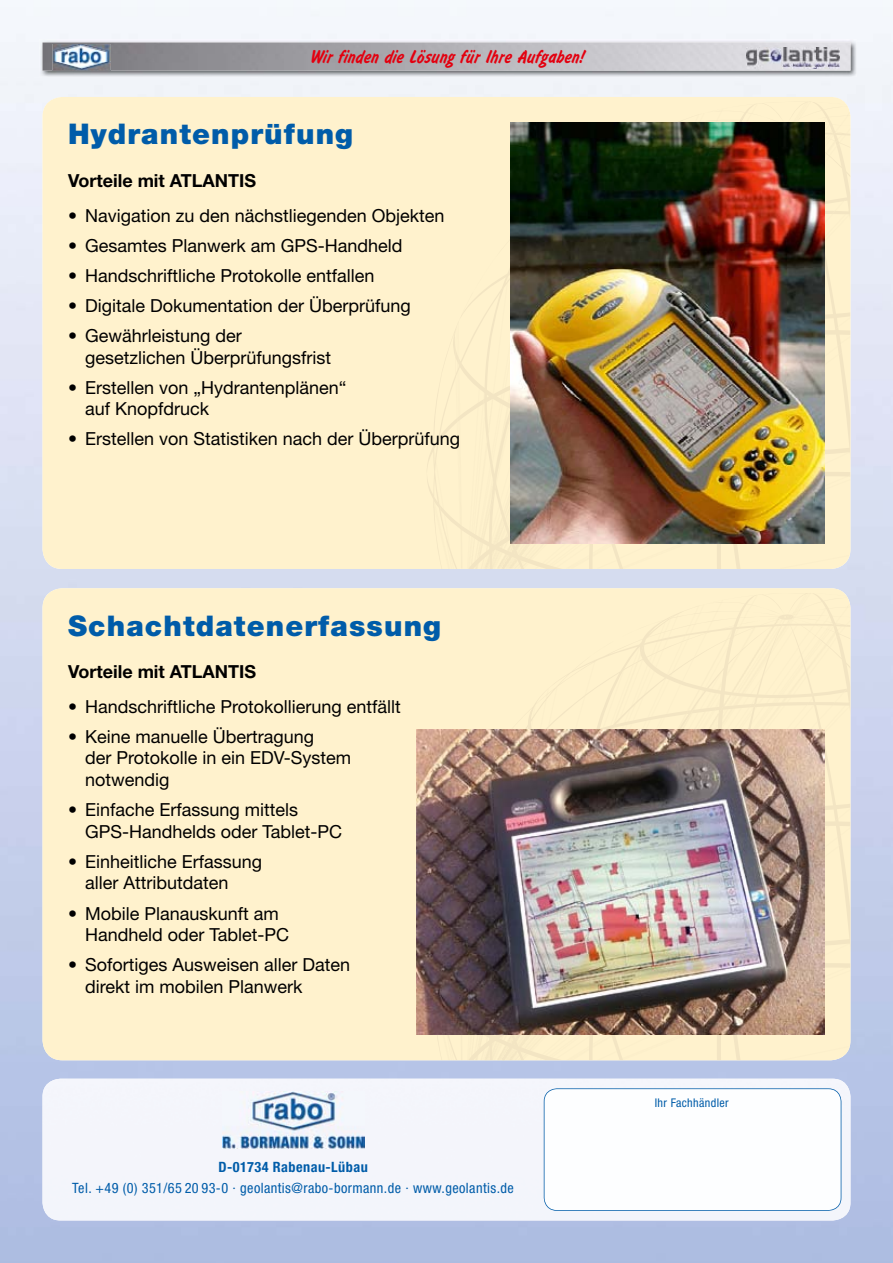
<style>
.page{position:relative;width:893px;height:1263px;background:#fff}
.page>*{position:absolute;margin:0;border:0;box-sizing:border-box;transform-origin:0 0}
.t1{font:900 28.5px "Helvetica Neue";letter-spacing:.04em;color:#005ca9}
.t2{font:18px/21.6px "Helvetica Neue";color:#000}
.t3{font:700 18px "Helvetica Neue";color:#000}
.t4{font:18px "Slager";letter-spacing:.02em;color:#e3000f}
.t5{font:condensed 14.25px "Helvetica Neue";letter-spacing:.03em;color:#005ca9}
.t6{font:700 condensed 14.25px "Helvetica Neue";letter-spacing:.03em;color:#005ca9}
.t7{font:condensed 12px "Helvetica Neue";letter-spacing:.03em;color:#005ca9}
</style>
<div class="page">
<img style="left:0;top:7px;width:893px;height:1256px">
<img style="left:39px;top:39px;width:818px;height:38px">
<img style="left:43px;top:43px;width:807px;height:28px">
<img style="left:53px;top:44px;width:58px;height:28px">
<img style="left:54px;top:45px;width:54px;height:23px">
<div style="left:43px;top:1079px;width:807px;height:141px;background:#f4f5fb"></div>
<img style="left:223px;top:1092px;width:141px;height:56px">
<svg style="left:544px;top:1088px;width:297px;height:123px"></svg>
<img style="left:746px;top:47px;width:93px;height:22px">
<div style="left:43px;top:97px;width:807px;height:472px;background:#fff2cd;border-radius:20px"></div>
<svg style="left:740px;top:102px;width:110px;height:112px"></svg>
<svg style="left:434px;top:327px;width:416px;height:242px"></svg>
<div style="left:43px;top:588px;width:807px;height:472px;background:#fff2cd;border-radius:20px"></div>
<svg style="left:527px;top:593px;width:323px;height:137px"></svg>
<svg style="left:448px;top:818px;width:402px;height:242px"></svg>
<hr style="left:892px;top:98px;width:1px;height:128px;background:#005ca9">
<img style="left:417px;top:730px;width:408px;height:305px">
<img style="left:510px;top:122px;width:315px;height:421px">
<p class="t4" style="left:309px;top:46px;width:276px">Wir finden die Lösung für Ihre Aufgaben!</p>
<h1 class="t1" style="left:68px;top:117px;width:287px">Hydrantenprüfung</h1>
<p class="t3" style="left:68px;top:170px;width:190px">Vorteile mit ATLANTIS</p>
<p class="t2" style="left:68px;top:204px;width:378px">• Navigation zu den nächstliegenden Objekten</p>
<p class="t2" style="left:68px;top:234px;width:336px">• Gesamtes Planwerk am GPS-Handheld</p>
<p class="t2" style="left:68px;top:264px;width:308px">• Handschriftliche Protokolle entfallen</p>
<p class="t2" style="left:68px;top:294px;width:344px">• Digitale Dokumentation der Überprüfung</p>
<p class="t2" style="left:85px;top:324px;width:247px;text-indent:-17px">• Gewährleistung der gesetzlichen Überprüfungsfrist</p>
<p class="t2" style="left:85px;top:376px;width:263px;text-indent:-17px">• Erstellen von „Hydrantenplänen“ auf Knopfdruck</p>
<p class="t2" style="left:68px;top:428px;width:394px">• Erstellen von Statistiken nach der Überprüfung</p>
<h1 class="t1" style="left:68px;top:608px;width:375px">Schachtdatenerfassung</h1>
<p class="t3" style="left:68px;top:661px;width:190px">Vorteile mit ATLANTIS</p>
<p class="t2" style="left:68px;top:695px;width:334px">• Handschriftliche Protokollierung entfällt</p>
<p class="t2" style="left:85px;top:725px;width:268px;text-indent:-17px">• Keine manuelle Übertragung<br>der Protokolle in ein EDV-System notwendig</p>
<p class="t2" style="left:85px;top:799px;width:259px;text-indent:-17px">• Einfache Erfassung mittels<br>GPS-Handhelds oder Tablet-PC</p>
<p class="t2" style="left:85px;top:850px;width:179px;text-indent:-17px">• Einheitliche Erfassung aller Attributdaten</p>
<p class="t2" style="left:85px;top:902px;width:206px;text-indent:-17px">• Mobile Planauskunft am<br>Handheld oder Tablet-PC</p>
<p class="t2" style="left:85px;top:954px;width:266px;text-indent:-17px">• Sofortiges Ausweisen aller Daten direkt im mobilen Planwerk</p>
<p class="t6" style="left:218px;top:1158px;width:151px">D-01734 Rabenau-Lübau</p>
<p class="t5" style="left:72px;top:1180px;width:443px">Tel. +49 (0) 351/65 20 93-0 · geolantis@rabo-bormann.de · www.geolantis.de</p>
<p class="t7" style="left:655px;top:1096px;width:75px">Ihr Fachhändler</p>
</div>
